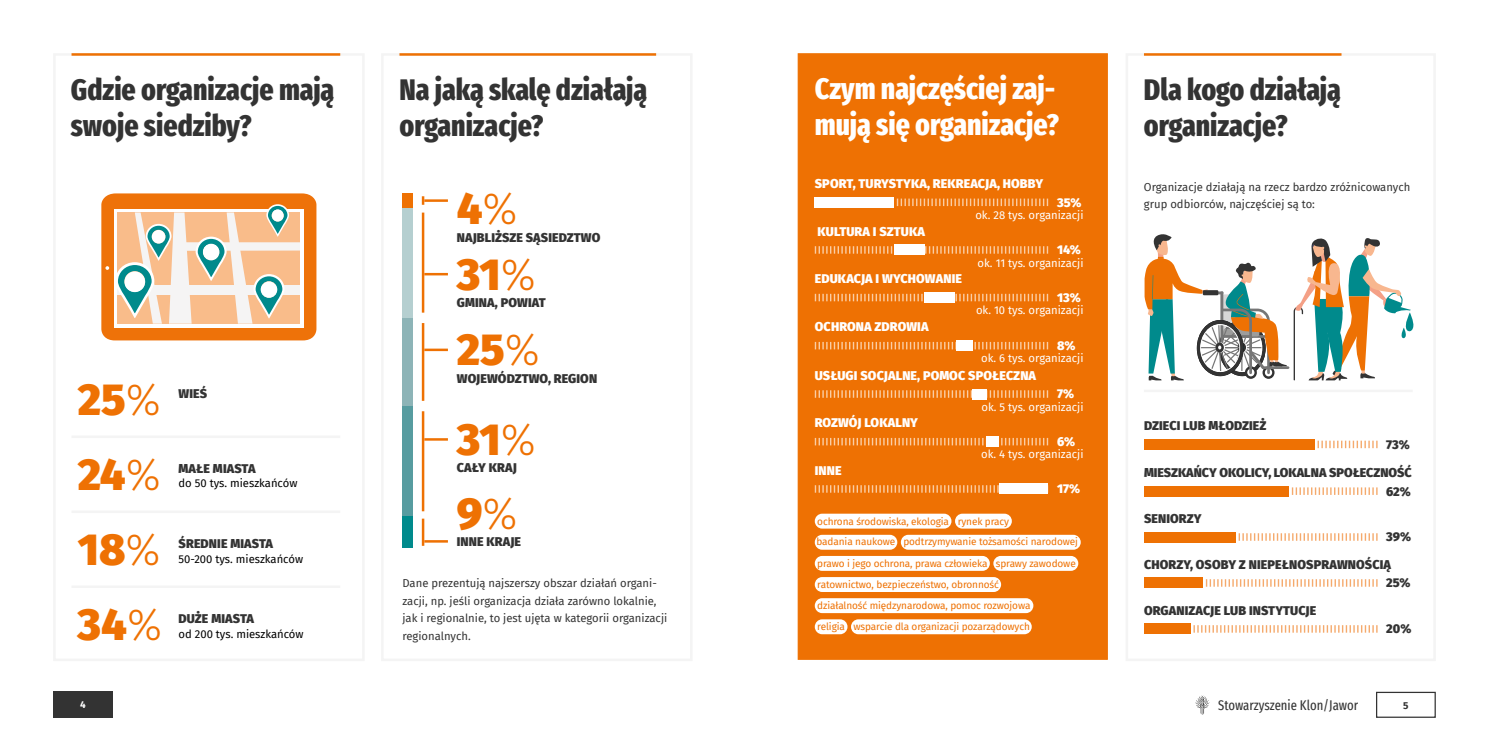
<style>
.page{position:relative;width:1489px;height:745px;background:#fff}
.page>*{position:absolute;margin:0;border:0;box-sizing:border-box;transform-origin:0 0}
.t1{font:900 44.25px/65.2px "Fira Sans";color:#ee7103}
.t2{font:800 extra-condensed 30px/36px "Fira Sans";color:#333}
.t3{font:800 extra-condensed 30px/36px "Fira Sans";color:#fff}
.t4{font:extra-condensed 13.75px "Fira Sans";color:#333}
.t5{font:900 12.5px "Fira Sans";letter-spacing:.01em;color:#333}
.t6{font:900 12.5px "Fira Sans";letter-spacing:.01em;color:#fff}
.t7{font:11.25px/17.5px "Fira Sans";color:#333}
.t8{font:11.25px "Fira Sans";color:#fff}
.t9{font:11.25px "Fira Sans";color:#000}
.t10{font:10px/20.8px "Fira Sans";letter-spacing:-.01em;color:#ee7103}
.t11{font:700 10px "Fira Sans";color:#fff}
.t12{font:700 10px "Fira Sans";color:#333}
.s1{font-weight:300}
</style>
<div class="page">
<div style="left:53px;top:691px;width:60px;height:26px;background:#333"></div>
<div style="left:1375px;top:691px;width:60px;height:26px;border:1px solid #333"></div>
<svg style="left:1195px;top:695px;width:14px;height:19px"></svg>
<div style="left:1125px;top:53px;width:310px;height:607px;border:2px solid #f4f4f4"></div>
<div style="left:53px;top:53px;width:311px;height:607px;border:2px solid #f4f4f4"></div>
<div style="left:381px;top:53px;width:311px;height:607px;border:2px solid #f4f4f4"></div>
<svg style="left:1291px;top:487px;width:86px;height:7px"></svg>
<div style="left:1143px;top:485px;width:145px;height:11px;background:#ee7103"></div>
<svg style="left:1238px;top:533px;width:139px;height:7px"></svg>
<div style="left:1143px;top:531px;width:91px;height:11px;background:#ee7103"></div>
<svg style="left:1205px;top:579px;width:172px;height:7px"></svg>
<div style="left:1143px;top:577px;width:59px;height:11px;background:#ee7103"></div>
<svg style="left:1193px;top:625px;width:184px;height:7px"></svg>
<div style="left:1143px;top:623px;width:47px;height:10px;background:#ee7103"></div>
<svg style="left:1317px;top:440px;width:60px;height:8px"></svg>
<div style="left:1143px;top:439px;width:171px;height:10px;background:#ee7103"></div>
<hr style="left:71px;top:53px;width:269px;height:3px;background:#ee7103">
<hr style="left:71px;top:585px;width:269px;height:2px;background:#f4f4f4">
<hr style="left:71px;top:510px;width:269px;height:2px;background:#f4f4f4">
<hr style="left:71px;top:435px;width:269px;height:3px;background:#f4f4f4">
<svg style="left:101px;top:193px;width:215px;height:147px"></svg>
<div style="left:261px;top:281px;width:16px;height:16px;background:#fff;border-radius:50%"></div>
<hr style="left:399px;top:53px;width:257px;height:3px;background:#ee7103">
<hr style="left:1143px;top:53px;width:198px;height:3px;background:#ee7103">
<div style="left:402px;top:193px;width:11px;height:14px;background:#ee7103"></div>
<div style="left:402px;top:406px;width:11px;height:110px;background:#579ca0"></div>
<div style="left:402px;top:317px;width:11px;height:89px;background:#8db4b7"></div>
<div style="left:402px;top:207px;width:11px;height:110px;background:#b5cfd0"></div>
<div style="left:402px;top:516px;width:11px;height:32px;background:#008a8c"></div>
<hr style="left:424px;top:199px;width:24px;height:3px;background:#ee7103">
<hr style="left:424px;top:273px;width:24px;height:2px;background:#ee7103">
<hr style="left:424px;top:348px;width:24px;height:3px;background:#ee7103">
<hr style="left:424px;top:438px;width:24px;height:2px;background:#ee7103">
<hr style="left:424px;top:539px;width:24px;height:3px;background:#ee7103">
<svg style="left:422px;top:196px;width:2px;height:9px"></svg>
<hr style="left:422px;top:212px;width:2px;height:100px;background:#ee7103">
<hr style="left:422px;top:323px;width:2px;height:77px;background:#ee7103">
<hr style="left:422px;top:411px;width:2px;height:100px;background:#ee7103">
<hr style="left:422px;top:518px;width:2px;height:27px;background:#ee7103">
<div style="left:797px;top:53px;width:310px;height:606px;background:#ee7103;border:1px solid #ee7103"></div>
<svg style="left:814px;top:246px;width:234px;height:7px"></svg>
<div style="left:894px;top:244px;width:30px;height:11px;background:#fff"></div>
<svg style="left:814px;top:293px;width:234px;height:8px"></svg>
<div style="left:924px;top:292px;width:30px;height:11px;background:#fff"></div>
<svg style="left:814px;top:342px;width:234px;height:7px"></svg>
<div style="left:956px;top:340px;width:16px;height:11px;background:#fff"></div>
<svg style="left:814px;top:390px;width:234px;height:7px"></svg>
<div style="left:972px;top:388px;width:14px;height:11px;background:#fff"></div>
<svg style="left:814px;top:437px;width:234px;height:8px"></svg>
<svg style="left:814px;top:485px;width:185px;height:7px"></svg>
<svg style="left:896px;top:198px;width:152px;height:8px"></svg>
<div style="left:814px;top:197px;width:80px;height:10px;background:#fff"></div>
<svg style="left:814px;top:598px;width:219px;height:14px;background:#fefaf7"></svg>
<div style="left:814px;top:619px;width:33px;height:14px;background:#fff;border-radius:7px"></div>
<svg style="left:851px;top:619px;width:180px;height:14px;background:#fef9f6"></svg>
<div style="left:993px;top:555px;width:85px;height:15px;background:#fff;border-radius:7px"></div>
<svg style="left:814px;top:555px;width:175px;height:15px;background:#fdf3ea"></svg>
<svg style="left:814px;top:513px;width:137px;height:15px;background:#fdf5ed"></svg>
<div style="left:955px;top:513px;width:56px;height:15px;background:#fff;border-radius:7px"></div>
<svg style="left:814px;top:577px;width:187px;height:14px;background:#fefbf9"></svg>
<div style="left:814px;top:534px;width:83px;height:15px;background:#fff;border-radius:7px"></div>
<svg style="left:900px;top:534px;width:180px;height:15px;background:#fdf4ed"></svg>
<svg style="left:1144px;top:234px;width:269px;height:146px"></svg>
<hr style="left:1143px;top:389px;width:269px;height:3px;background:#f4f4f4">
<div style="left:986px;top:436px;width:13px;height:10px;background:#fff"></div>
<div style="left:999px;top:483px;width:49px;height:11px;background:#fff"></div>
<h2 class="t2" style="left:71px;top:69px;width:265px">Gdzie organizacje mają swoje siedziby?</h2>
<h2 class="t2" style="left:399px;top:69px;width:249px">Na jaką skalę działają organizacje?</h2>
<h1 class="t1" style="left:457px;top:172px;width:80px">4<span class="s1">%<br></span>31<span class="s1">%</span></h1>
<p class="t5" style="left:457px;top:226px;width:145px">NAJBLIŻSZE SĄSIEDZTWO</p>
<h2 class="t3" style="left:814px;top:68px;width:246px">Czym najczęściej zaj&shy;mują się organizacje?</h2>
<p class="t6" style="left:814px;top:172px;width:230px">SPORT, TURYSTYKA, REKREACJA, HOBBY</p>
<p class="t6" style="left:1056px;top:191px;width:26px">35%</p>
<p class="t6" style="left:817px;top:220px;width:109px">KULTURA I SZTUKA</p>
<p class="t6" style="left:814px;top:267px;width:149px">EDUKACJA I WYCHOWANIE</p>
<p class="t8" style="left:975px;top:206px;width:110px">ok. 28 tys. organizacji</p>
<p class="t6" style="left:1056px;top:239px;width:25px">14%</p>
<p class="t8" style="left:977px;top:254px;width:107px">ok. 11 tys. organizacji</p>
<h2 class="t2" style="left:1143px;top:69px;width:198px">Dla kogo działają organizacje?</h2>
<p class="t7" style="left:1143px;top:177px;width:268px">Organizacje działają na rzecz bardzo zróżnicowanych grup odbiorców, najczęściej są to:</p>
<p class="t5" style="left:457px;top:291px;width:90px">GMINA, POWIAT</p>
<p class="t6" style="left:1056px;top:286px;width:25px">13%</p>
<p class="t8" style="left:976px;top:302px;width:109px">ok. 10 tys. organizacji</p>
<p class="t6" style="left:814px;top:316px;width:115px">OCHRONA ZDROWIA</p>
<h1 class="t1" style="left:78px;top:362px;width:85px">25<span class="s1">%</span></h1>
<h1 class="t1" style="left:78px;top:437px;width:84px">24<span class="s1">%</span></h1>
<p class="t5" style="left:179px;top:382px;width:30px">WIEŚ</p>
<p class="t5" style="left:179px;top:456px;width:78px">MAŁE MIASTA</p>
<p class="t9" style="left:178px;top:474px;width:120px">do 50 tys. mieszkańców</p>
<h1 class="t1" style="left:457px;top:300px;width:85px;line-height:89.5px">25<span class="s1">%<br></span>31<span class="s1">%</span></h1>
<p class="t5" style="left:457px;top:367px;width:142px">WOJEWÓDZTWO, REGION</p>
<p class="t5" style="left:457px;top:456px;width:61px">CAŁY KRAJ</p>
<h1 class="t1" style="left:457px;top:476px;width:62px">9<span class="s1">%</span></h1>
<p class="t6" style="left:1056px;top:334px;width:20px">8%</p>
<p class="t8" style="left:981px;top:350px;width:104px">ok. 6 tys. organizacji</p>
<p class="t6" style="left:814px;top:364px;width:223px">USŁUGI SOCJALNE, POMOC SPOŁECZNA</p>
<p class="t6" style="left:1056px;top:382px;width:19px">7%</p>
<p class="t6" style="left:814px;top:411px;width:105px">ROZWÓJ LOKALNY</p>
<p class="t6" style="left:814px;top:459px;width:28px">INNE</p>
<p class="t8" style="left:981px;top:398px;width:103px">ok. 5 tys. organizacji</p>
<p class="t6" style="left:1056px;top:430px;width:20px">6%</p>
<p class="t6" style="left:1056px;top:477px;width:25px">17%</p>
<p class="t8" style="left:981px;top:445px;width:104px">ok. 4 tys. organizacji</p>
<p class="t10" style="left:817px;top:510px;width:193px">ochrona środowiska, ekologia rynek pracy</p>
<p class="t5" style="left:1143px;top:414px;width:124px">DZIECI LUB MŁODZIEŻ</p>
<p class="t5" style="left:1385px;top:433px;width:25px">73%</p>
<p class="t5" style="left:1143px;top:461px;width:269px">MIESZKAŃCY OKOLICY, LOKALNA SPOŁECZNOŚĆ</p>
<p class="t5" style="left:1143px;top:507px;width:59px">SENIORZY</p>
<p class="t5" style="left:1385px;top:480px;width:26px">62%</p>
<h1 class="t1" style="left:78px;top:512px;width:84px">18<span class="s1">%</span></h1>
<p class="t5" style="left:179px;top:532px;width:96px">ŚREDNIE MIASTA</p>
<p class="t9" style="left:178px;top:549px;width:126px">50-200 tys. mieszkańców</p>
<p class="t5" style="left:457px;top:530px;width:66px">INNE KRAJE</p>
<p class="t10" style="left:816px;top:530px;width:263px">badania naukowe podtrzymywanie tożsamości narodowej</p>
<p class="t10" style="left:817px;top:552px;width:260px">prawo i jego ochrona, prawa człowieka sprawy zawodowe</p>
<p class="t5" style="left:1385px;top:525px;width:26px">39%</p>
<p class="t5" style="left:1143px;top:553px;width:248px">CHORZY, OSOBY Z NIEPEŁNOSPRAWNOŚCIĄ</p>
<h1 class="t1" style="left:78px;top:587px;width:86px">34<span class="s1">%</span></h1>
<p class="t5" style="left:178px;top:607px;width:77px">DUŻE MIASTA</p>
<p class="t9" style="left:178px;top:625px;width:126px">od 200 tys. mieszkańców</p>
<p class="t7" style="left:402px;top:573px;width:266px">Dane prezentują najszerszy obszar działań organi&shy;zacji, np. jeśli organizacja działa zarówno lokalnie, jak i regionalnie, to jest ujęta w kategorii organizacji regionalnych.</p>
<p class="t10" style="left:817px;top:573px;width:183px">ratownictwo, bezpieczeństwo, obronność</p>
<p class="t10" style="left:817px;top:594px;width:215px">działalność międzynarodowa, pomoc rozwojowa religia wsparcie dla organizacji pozarządowych</p>
<p class="t5" style="left:1143px;top:598px;width:174px">ORGANIZACJE LUB INSTYTUCJE</p>
<p class="t5" style="left:1385px;top:571px;width:26px">25%</p>
<p class="t5" style="left:1385px;top:617px;width:27px">20%</p>
<p class="t11" style="left:80px;top:696px;width:7px">4</p>
<h3 class="t4" style="left:1218px;top:694px;width:141px">Stowarzyszenie Klon/Jawor</h3>
<p class="t12" style="left:1402px;top:696px;width:7px">5</p>
</div>
